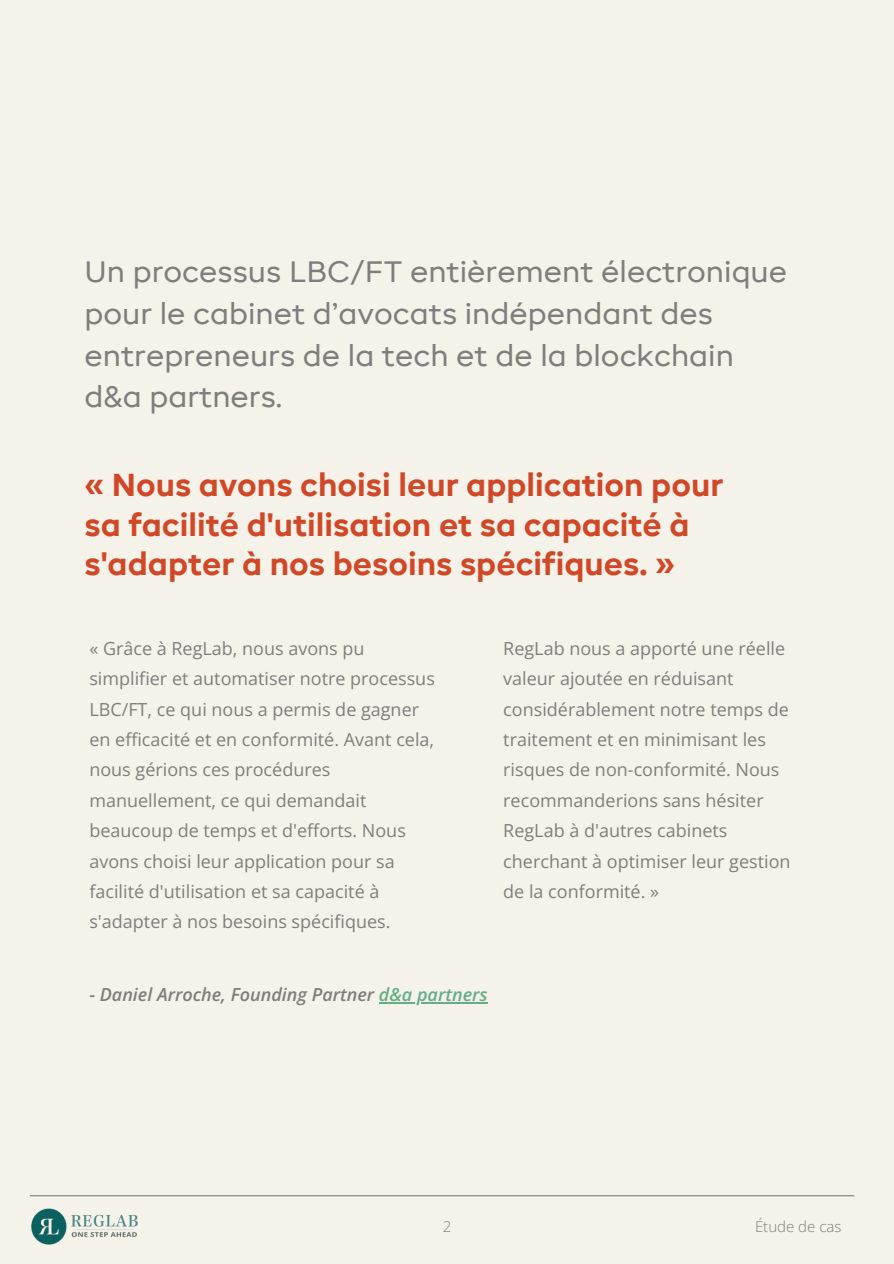
<style>
.page{position:relative;width:894px;height:1264px;background:#fff}
.page>*{position:absolute;margin:0;border:0;box-sizing:border-box;transform-origin:0 0}
.t1{font:700 31.5px/39.3px "BR Candor";color:#d04827}
.t2{font:30px/41.7px "BR Candor";color:#7f7e7e}
.t3{font:18px/30.3px "Open Sans";color:#7f7e7e}
.t4{font:italic 600 18px "Open Sans";color:#7f7e7e}
.t5{font:300 15px "Open Sans";color:#7f7e7e}
.s1{color:#64ae84}
</style>
<div class="page">
<div style="left:0;top:0;width:893px;height:1263px;background:#f5f2e9"></div>
<hr style="left:30px;top:1195px;width:824px;height:1px;background:#7f7e7e">
<img style="left:31px;top:1208px;width:107px;height:37px">
<hr style="left:379px;top:1002px;width:108px;height:1px;background:#64ae84">
<h3 class="t2" style="left:84px;top:253px;width:704px">Un processus LBC/FT entièrement électronique pour le cabinet d’avocats indépendant des entrepreneurs de la tech et de la blockchain d&amp;a partners.</h3>
<h1 class="t1" style="left:84px;top:468px;width:640px">« Nous avons choisi leur application pour sa facilité d'utilisation et sa capacité à s'adapter à nos besoins spécifiques. »</h1>
<p class="t3" style="left:89px;top:632px;width:347px">« Grâce à RegLab, nous avons pu simplifier et automatiser notre processus LBC/FT, ce qui nous a permis de gagner en efficacité et en conformité. Avant cela, nous gérions ces procédures manuellement, ce qui demandait beaucoup de temps et d'efforts. Nous avons choisi leur application pour sa facilité d'utilisation et sa capacité à s'adapter à nos besoins spécifiques.</p>
<p class="t3" style="left:503px;top:632px;width:289px">RegLab nous a apporté une réelle valeur ajoutée en réduisant considérablement notre temps de traitement et en minimisant les risques de non-conformité. Nous recommanderions sans hésiter<br>RegLab à d'autres cabinets cherchant à optimiser leur gestion de la conformité. »</p>
<p class="t4" style="left:89px;top:982px;width:399px">- Daniel Arroche, Founding Partner <span class="s1">d&amp;a partners</span></p>
<h3 class="t5" style="left:442px;top:1215px;width:10px">2</h3>
<h1 class="t5" style="left:754px;top:1215px;width:88px">Étude de cas</h1>
</div>
